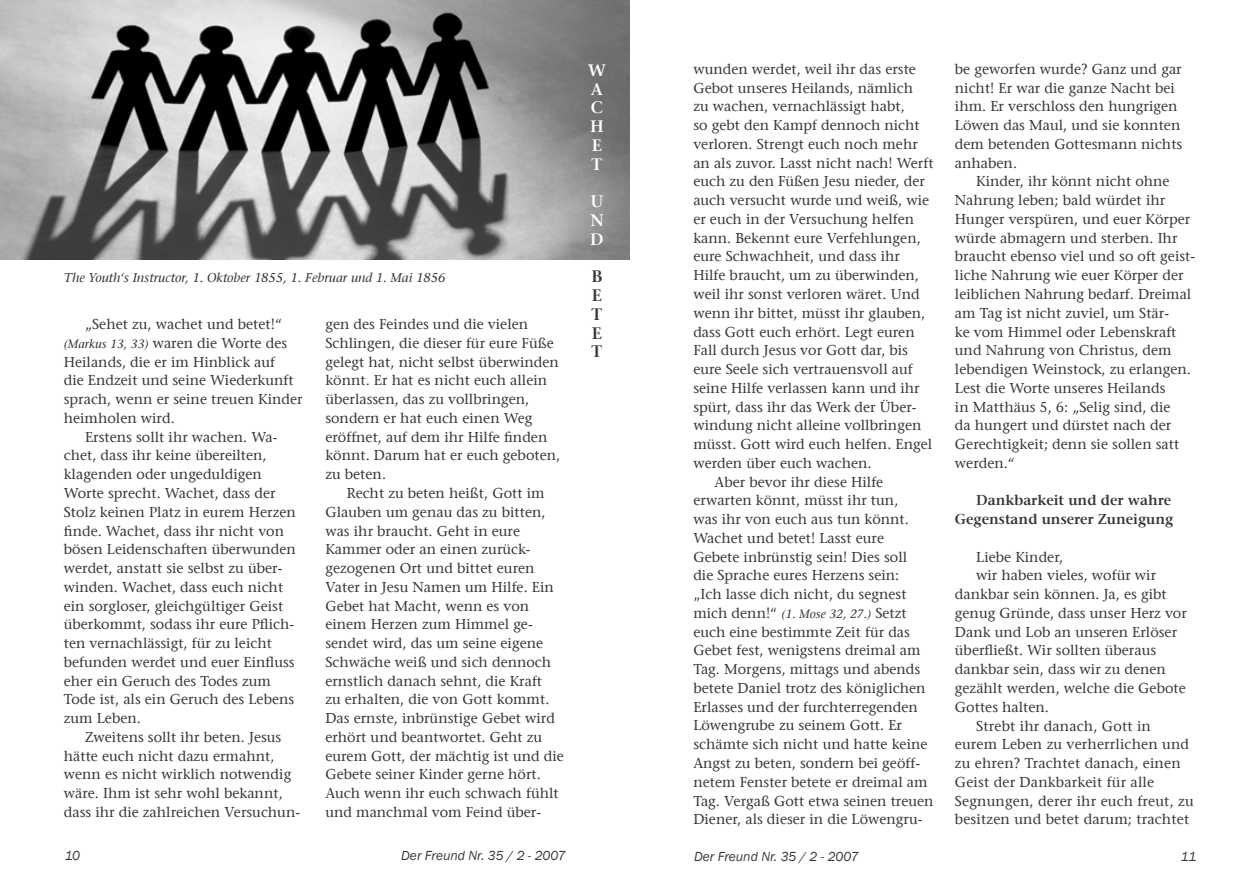
<style>
.page{position:relative;width:1259px;height:893px;background:#fff}
.page>*{position:absolute;margin:0;border:0;box-sizing:border-box;transform-origin:0 0}
.t1{font:600 16.5px/18.8px "Stone Serif";color:#fff}
.t2{font:600 16.5px/18.8px "Stone Serif";color:#353638;text-align:justify}
.t3{font:14.25px/18.8px "Stone Serif";color:#353638}
.t4{font:600 14.25px/18.8px "Stone Serif";color:#353638;text-align:right}
.t5{font:italic 13.5px "Franklin Gothic";color:#353638}
.t6{font:italic 12.75px "Stone Serif";color:#353638}
.s1{font-style:italic;font-size:12px}
</style>
<div class="page">
<img style="left:1px;top:0;width:628px;height:259px">
<p class="t6" style="left:64px;top:273px;width:383px">The Youth‘s Instructor, 1. Oktober 1855, 1. Februar und 1. Mai 1856</p>
<p class="t3" style="left:85px;top:316px;width:199px">„Sehet zu, wachet und betet!“</p>
<p class="t3" style="left:64px;top:335px;width:225px"><span class="s1">(Markus 13, 33)</span> waren die Worte des</p>
<p class="t3" style="left:64px;top:354px;width:213px">Heilands, die er im Hinblick auf</p>
<p class="t3" style="left:64px;top:372px;width:231px">die Endzeit und seine Wiederkunft</p>
<p class="t3" style="left:64px;top:391px;width:240px">sprach, wenn er seine treuen Kinder</p>
<p class="t3" style="left:64px;top:410px;width:113px">heimholen wird.</p>
<p class="t3" style="left:85px;top:429px;width:194px">Erstens sollt ihr wachen. Wa-</p>
<p class="t3" style="left:64px;top:447px;width:204px">chet, dass ihr keine übereilten,</p>
<p class="t3" style="left:64px;top:466px;width:200px">klagenden oder ungeduldigen</p>
<p class="t3" style="left:64px;top:485px;width:213px">Worte sprecht. Wachet, dass der</p>
<p class="t3" style="left:64px;top:504px;width:233px">Stolz keinen Platz in eurem Herzen</p>
<p class="t3" style="left:64px;top:522px;width:222px">finde. Wachet, dass ihr nicht von</p>
<p class="t3" style="left:64px;top:541px;width:234px">bösen Leidenschaften überwunden</p>
<p class="t3" style="left:64px;top:560px;width:220px">werdet, anstatt sie selbst zu über-</p>
<p class="t3" style="left:64px;top:579px;width:221px">winden. Wachet, dass euch nicht</p>
<p class="t3" style="left:64px;top:597px;width:221px">ein sorgloser, gleichgültiger Geist</p>
<p class="t3" style="left:64px;top:616px;width:232px">überkommt, sodass ihr eure Pflich-</p>
<p class="t3" style="left:64px;top:635px;width:210px">ten vernachlässigt, für zu leicht</p>
<p class="t3" style="left:64px;top:654px;width:232px">befunden werdet und euer Einfluss</p>
<p class="t3" style="left:64px;top:672px;width:209px">eher ein Geruch des Todes zum</p>
<p class="t3" style="left:64px;top:691px;width:232px">Tode ist, als ein Geruch des Lebens</p>
<p class="t3" style="left:64px;top:710px;width:79px">zum Leben.</p>
<p class="t3" style="left:85px;top:729px;width:198px">Zweitens sollt ihr beten. Jesus</p>
<p class="t3" style="left:64px;top:747px;width:212px">hätte euch nicht dazu ermahnt,</p>
<p class="t3" style="left:64px;top:766px;width:229px">wenn es nicht wirklich notwendig</p>
<p class="t3" style="left:64px;top:785px;width:220px">wäre. Ihm ist sehr wohl bekannt,</p>
<p class="t3" style="left:64px;top:804px;width:238px">dass ihr die zahlreichen Versuchun-</p>
<p class="t3" style="left:325px;top:316px;width:236px">gen des Feindes und die vielen<br>Schlingen, die dieser für eure Füße gelegt hat, nicht selbst überwinden könnt. Er hat es nicht euch allein überlassen, das zu vollbringen, sondern er hat euch einen Weg eröffnet, auf dem ihr Hilfe finden könnt. Darum hat er euch geboten, zu beten.</p>
<p class="t3" style="left:325px;top:485px;width:240px;text-indent:21px">Recht zu beten heißt, Gott im<br>Glauben um genau das zu bitten, was ihr braucht. Geht in eure<br>Kammer oder an einen zurück&shy;gezogenen Ort und bittet euren<br>Vater in Jesu Namen um Hilfe. Ein<br>Gebet hat Macht, wenn es von einem Herzen zum Himmel ge&shy;sendet wird, das um seine eigene<br>Schwäche weiß und sich dennoch ernstlich danach sehnt, die Kraft<br>zu erhalten, die von Gott kommt.<br>Das ernste, inbrünstige Gebet wird erhört und beantwortet. Geht zu eurem Gott, der mächtig ist und die<br>Gebete seiner Kinder gerne hört.<br>Auch wenn ihr euch schwach fühlt und manchmal vom Feind über-</p>
<p class="t1" style="left:588px;top:62px;width:19px">W<br>A<br>C<br>H<br>E<br>T</p>
<p class="t1" style="left:590px;top:194px;width:15px;text-align:justify">U N D</p>
<p class="t2" style="left:591px;top:269px;width:13px">B E T E T</p>
<p class="t3" style="left:693px;top:61px;width:224px">wunden werdet, weil ihr das erste</p>
<p class="t3" style="left:693px;top:80px;width:221px">Gebot unseres Heilands, nämlich</p>
<p class="t3" style="left:693px;top:99px;width:213px">zu wachen, vernachlässigt habt,</p>
<p class="t3" style="left:693px;top:117px;width:228px">so gebt den Kampf dennoch nicht</p>
<p class="t3" style="left:693px;top:136px;width:226px">verloren. Strengt euch noch mehr</p>
<p class="t3" style="left:693px;top:155px;width:242px">an als zuvor. Lasst nicht nach! Werft</p>
<p class="t3" style="left:693px;top:174px;width:233px">euch zu den Füßen Jesu nieder, der</p>
<p class="t3" style="left:693px;top:192px;width:237px">auch versucht wurde und weiß, wie</p>
<p class="t3" style="left:693px;top:211px;width:222px">er euch in der Versuchung helfen</p>
<p class="t3" style="left:693px;top:230px;width:229px">kann. Bekennt eure Verfehlungen,</p>
<p class="t3" style="left:693px;top:249px;width:208px">eure Schwachheit, und dass ihr</p>
<p class="t3" style="left:693px;top:267px;width:227px">Hilfe braucht, um zu überwinden,</p>
<p class="t3" style="left:693px;top:286px;width:228px">weil ihr sonst verloren wäret. Und</p>
<p class="t3" style="left:693px;top:305px;width:233px">wenn ihr bittet, müsst ihr glauben,</p>
<p class="t3" style="left:693px;top:324px;width:223px">dass Gott euch erhört. Legt euren</p>
<p class="t3" style="left:693px;top:342px;width:216px">Fall durch Jesus vor Gott dar, bis</p>
<p class="t3" style="left:693px;top:361px;width:221px">eure Seele sich vertrauensvoll auf</p>
<p class="t3" style="left:693px;top:380px;width:228px">seine Hilfe verlassen kann und ihr</p>
<p class="t3" style="left:693px;top:399px;width:225px">spürt, dass ihr das Werk der Über-</p>
<p class="t3" style="left:693px;top:417px;width:230px">windung nicht alleine vollbringen</p>
<p class="t3" style="left:693px;top:436px;width:240px">müsst. Gott wird euch helfen. Engel</p>
<p class="t3" style="left:693px;top:455px;width:180px">werden über euch wachen.</p>
<p class="t3" style="left:714px;top:474px;width:170px">Aber bevor ihr diese Hilfe</p>
<p class="t3" style="left:693px;top:492px;width:207px">erwarten könnt, müsst ihr tun,</p>
<p class="t3" style="left:693px;top:511px;width:217px">was ihr von euch aus tun könnt.</p>
<p class="t3" style="left:693px;top:530px;width:192px">Wachet und betet! Lasst eure</p>
<p class="t3" style="left:693px;top:549px;width:215px">Gebete inbrünstig sein! Dies soll</p>
<p class="t3" style="left:693px;top:567px;width:207px">die Sprache eures Herzens sein:</p>
<p class="t3" style="left:693px;top:586px;width:215px">„Ich lasse dich nicht, du segnest</p>
<p class="t3" style="left:693px;top:605px;width:215px">mich denn!“ <span class="s1">(1. Mose 32, 27.)</span> Setzt</p>
<p class="t3" style="left:693px;top:624px;width:218px">euch eine bestimmte Zeit für das</p>
<p class="t3" style="left:693px;top:642px;width:229px">Gebet fest, wenigstens dreimal am</p>
<p class="t3" style="left:693px;top:661px;width:228px">Tag. Morgens, mittags und abends</p>
<p class="t3" style="left:693px;top:680px;width:234px">betete Daniel trotz des königlichen</p>
<p class="t3" style="left:693px;top:699px;width:226px">Erlasses und der furchterregenden</p>
<p class="t3" style="left:693px;top:717px;width:210px">Löwengrube zu seinem Gott. Er</p>
<p class="t3" style="left:693px;top:736px;width:236px">schämte sich nicht und hatte keine</p>
<p class="t3" style="left:693px;top:755px;width:228px">Angst zu beten, sondern bei geöff-</p>
<p class="t3" style="left:693px;top:774px;width:236px">netem Fenster betete er dreimal am</p>
<p class="t3" style="left:693px;top:792px;width:242px">Tag. Vergaß Gott etwa seinen treuen</p>
<p class="t3" style="left:693px;top:811px;width:231px">Diener, als dieser in die Löwengru-</p>
<p class="t3" style="left:955px;top:61px;width:229px">be geworfen wurde? Ganz und gar nicht! Er war die ganze Nacht bei ihm. Er verschloss den hungrigen<br>Löwen das Maul, und sie konnten dem betenden Gottesmann nichts anhaben.</p>
<p class="t3" style="left:955px;top:174px;width:242px;text-indent:21px">Kinder, ihr könnt nicht ohne<br>Nahrung leben; bald würdet ihr<br>Hunger verspüren, und euer Körper würde abmagern und sterben. Ihr braucht ebenso viel und so oft geist&shy;liche Nahrung wie euer Körper der leiblichen Nahrung bedarf. Dreimal am Tag ist nicht zuviel, um Stär-<br>ke vom Himmel oder Lebenskraft und Nahrung von Christus, dem lebendigen Weinstock, zu erlangen.<br>Lest die Worte unseres Heilands<br>in Matthäus 5, 6: „Selig sind, die<br>da hungert und dürstet nach der<br>Gerechtigkeit; denn sie sollen satt werden.“</p>
<p class="t4" style="left:955px;top:492px;width:220px">Dankbarkeit und der wahre<br>Gegenstand unserer Zuneigung</p>
<p class="t3" style="left:976px;top:549px;width:88px">Liebe Kinder,</p>
<p class="t3" style="left:976px;top:567px;width:181px">wir haben vieles, wofür wir</p>
<p class="t3" style="left:955px;top:586px;width:213px">dankbar sein können. Ja, es gibt</p>
<p class="t3" style="left:955px;top:605px;width:233px">genug Gründe, dass unser Herz vor</p>
<p class="t3" style="left:955px;top:624px;width:224px">Dank und Lob an unseren Erlöser</p>
<p class="t3" style="left:955px;top:642px;width:203px">überfließt. Wir sollten überaus</p>
<p class="t3" style="left:955px;top:661px;width:212px">dankbar sein, dass wir zu denen</p>
<p class="t3" style="left:955px;top:680px;width:232px">gezählt werden, welche die Gebote</p>
<p class="t3" style="left:955px;top:699px;width:96px">Gottes halten.</p>
<p class="t3" style="left:976px;top:717px;width:176px">Strebt ihr danach, Gott in</p>
<p class="t3" style="left:955px;top:736px;width:236px">eurem Leben zu verherrlichen und</p>
<p class="t3" style="left:955px;top:755px;width:227px">zu ehren? Trachtet danach, einen</p>
<p class="t3" style="left:955px;top:774px;width:201px">Geist der Dankbarkeit für alle</p>
<p class="t3" style="left:955px;top:792px;width:240px">Segnungen, derer ihr euch freut, zu</p>
<p class="t3" style="left:955px;top:811px;width:236px">besitzen und betet darum; trachtet</p>
<p class="t5" style="left:65px;top:847px;width:17px">10</p>
<p class="t5" style="left:401px;top:847px;width:166px">Der Freund Nr. 35 / 2 - 2007</p>
<p class="t5" style="left:694px;top:848px;width:166px">Der Freund Nr. 35 / 2 - 2007</p>
<p class="t5" style="left:1180px;top:848px;width:17px">11</p>
</div>
